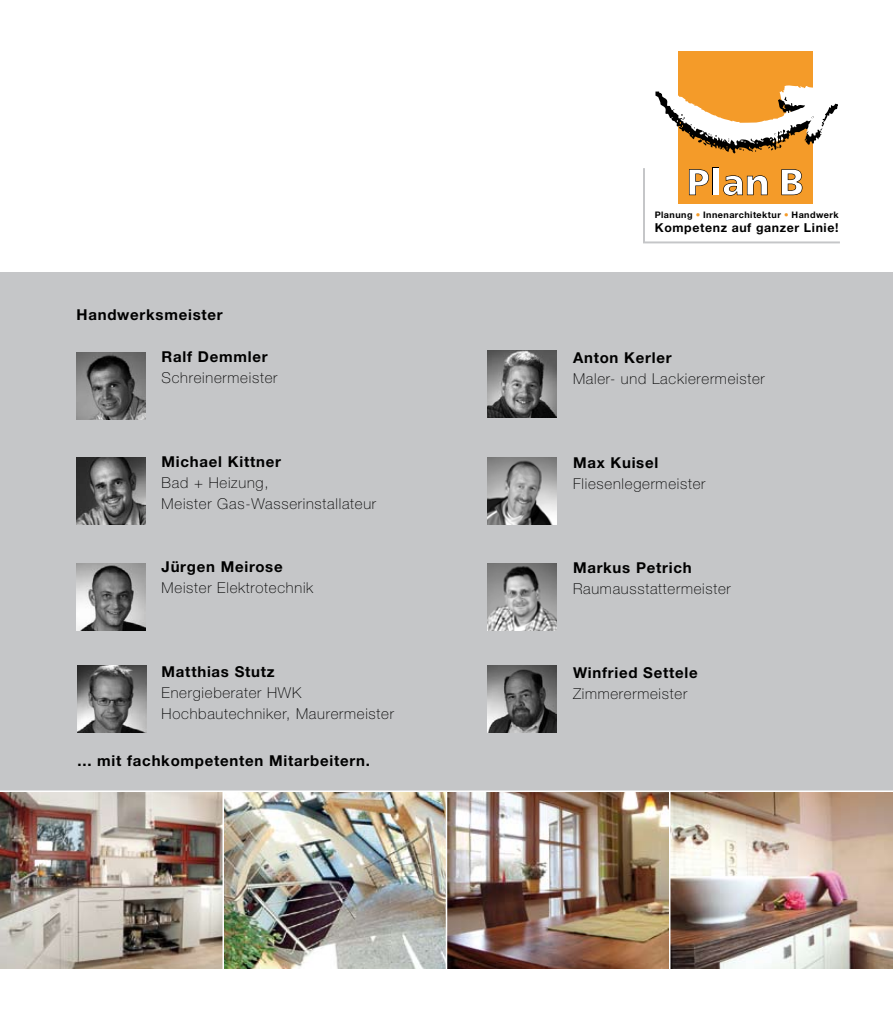
<style>
.page{position:relative;width:893px;height:1021px;background:#fff}
.page>*{position:absolute;margin:0;border:0;box-sizing:border-box;transform-origin:0 0}
.t1{font:100 15px/21px "Helvetica Neue";letter-spacing:.05em;color:#000}
.t2{font:700 15px "Helvetica Neue";letter-spacing:.05em;color:#000}
.t3{font:700 15px "Helvetica Neue East A";letter-spacing:.05em;color:#000}
.t4{font:700 12.3px "Helvetica Neue East A";letter-spacing:.05em;color:#000}
.t5{font:700 9px "Helvetica Neue East A";letter-spacing:.05em;color:#000}
.s1{font-family:"Shannon";font-weight:400;color:#f49b29}
</style>
<div class="page">
<div style="left:0;top:272px;width:893px;height:697px;background:#c5c6c8"></div>
<div style="left:678px;top:51px;width:135px;height:152px;background:#f49b29"></div>
<svg style="left:655px;top:85px;width:183px;height:69px"></svg>
<svg style="left:643px;top:167px;width:197px;height:77px"></svg>
<img style="left:224px;top:792px;width:222px;height:177px">
<img style="left:447px;top:792px;width:222px;height:177px">
<img style="left:670px;top:792px;width:223px;height:177px">
<img style="left:0;top:792px;width:222px;height:177px">
<hr style="left:0;top:790px;width:893px;height:2px;background:#fff">
<hr style="left:222px;top:791px;width:2px;height:195px;background:#fff">
<hr style="left:446px;top:791px;width:1px;height:195px;background:#fff">
<hr style="left:669px;top:791px;width:1px;height:195px;background:#fff">
<img style="left:488px;top:351px;width:69px;height:67px">
<img style="left:488px;top:457px;width:69px;height:67px">
<img style="left:488px;top:563px;width:69px;height:67px">
<img style="left:488px;top:665px;width:69px;height:67px">
<img style="left:78px;top:665px;width:68px;height:67px">
<img style="left:77px;top:563px;width:68px;height:67px">
<img style="left:77px;top:457px;width:68px;height:67px">
<img style="left:77px;top:352px;width:68px;height:67px">
<p class="t3" style="left:77px;top:305px;width:148px">Handwerksmeister</p>
<p class="t2" style="left:162px;top:347px;width:107px">Ralf Demmler</p>
<p class="t1" style="left:162px;top:367px;width:117px">Schreinermeister</p>
<p class="t2" style="left:162px;top:452px;width:121px">Michael Kittner</p>
<p class="t1" style="left:162px;top:472px;width:216px">Bad + Heizung,<br>Meister Gas-Wasserinstallateur</p>
<p class="t2" style="left:162px;top:557px;width:123px">Jürgen Meirose</p>
<p class="t1" style="left:162px;top:577px;width:153px">Meister Elektrotechnik</p>
<p class="t2" style="left:162px;top:662px;width:115px">Matthias Stutz</p>
<p class="t1" style="left:162px;top:682px;width:234px">Energieberater HWK<br>Hochbautechniker, Maurermeister</p>
<p class="t2" style="left:78px;top:751px;width:294px">... mit fachkompetenten Mitarbeitern.</p>
<p class="t5" style="left:655px;top:209px;width:185px">Planung <span class="s1">•</span> Innenarchitektur <span class="s1">•</span> Handwerk</p>
<p class="t4" style="left:655px;top:220px;width:185px">Kompetenz auf ganzer Linie!</p>
<p class="t2" style="left:573px;top:348px;width:100px">Anton Kerler</p>
<p class="t1" style="left:573px;top:368px;width:193px">Maler- und Lackierermeister</p>
<p class="t2" style="left:573px;top:453px;width:87px">Max Kuisel</p>
<p class="t1" style="left:573px;top:473px;width:134px">Fliesenlegermeister</p>
<p class="t2" style="left:573px;top:558px;width:120px">Markus Petrich</p>
<p class="t1" style="left:573px;top:578px;width:159px">Raumausstattermeister</p>
<p class="t2" style="left:573px;top:663px;width:126px">Winfried Settele</p>
<p class="t1" style="left:573px;top:683px;width:116px">Zimmerermeister</p>
</div>
